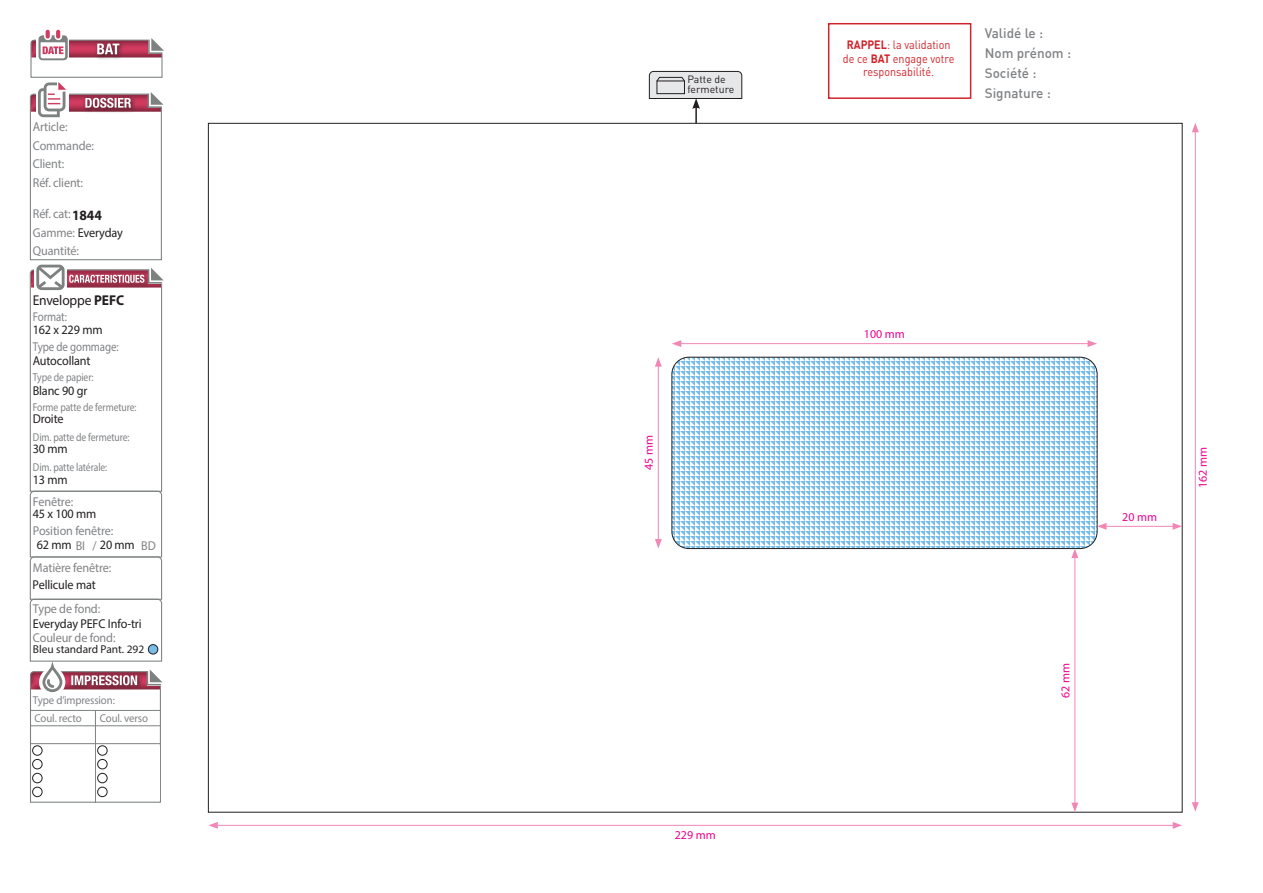
<style>
.page{position:relative;width:1263px;height:893px;background:#fff}
.page>*{position:absolute;margin:0;border:0;box-sizing:border-box;transform-origin:0 0}
.t1{font:14.25px "Myriad Pro";letter-spacing:-.01em;color:#231f20;scale:.95 1}
.t2{font:500 13.5px/20.2px "DIN";color:#808285}
.t3{font:12.9px/18.5px "Myriad Pro";letter-spacing:-.01em;color:#808285;scale:.95 1}
.t4{font:12.9px "Myriad Pro";letter-spacing:-.01em;color:#231f20;scale:.95 1}
.t5{font:12.9px "Myriad Pro";letter-spacing:-.01em;color:#808285;scale:.85 1}
.t6{font:12px/13.5px "DIN";color:#d1232a;text-align:center;scale:.9 1}
.t7{font:12px "Myriad Pro";color:#ed028c}
.t8{font:11.4px "Myriad Pro";letter-spacing:-.01em;color:#808285;scale:.85 1}
.t9{font:11.4px/18.3px "Myriad Pro";letter-spacing:-.01em;color:#808285;scale:.95 1}
.t10{font:11.4px "Myriad Pro";color:#231f20}
.t11{font:10.5px/10.5px "DIN";color:#231f20}
.s1{font-weight:700;font-size:14.25px;color:#231f20}
.s2{color:#231f20}
.s3{font-weight:700}
</style>
<div class="page">
<svg style="left:673px;top:357px;width:424px;height:192px"></svg>
<div style="left:671px;top:357px;width:426px;height:192px;border:1px solid #231f20;border-radius:17px"></div>
<svg style="left:649px;top:71px;width:93px;height:52px"></svg>
<div style="left:828px;top:23px;width:143px;height:76px;border:2px solid #d1232a"></div>
<div style="left:42px;top:665px;width:20px;height:27px;border:3px solid #7d8280;border-radius:9px"></div>
<svg style="left:29px;top:30px;width:135px;height:632px"></svg>
<svg style="left:30px;top:669px;width:132px;height:134px"></svg>
<hr style="left:1195px;top:130px;width:1px;height:675px;background:#f287b6">
<svg style="left:1192px;top:802px;width:7px;height:10px"></svg>
<svg style="left:1192px;top:123px;width:7px;height:9px"></svg>
<hr style="left:215px;top:825px;width:960px;height:1px;background:#f287b6">
<svg style="left:208px;top:822px;width:10px;height:7px"></svg>
<svg style="left:1173px;top:822px;width:9px;height:7px"></svg>
<hr style="left:679px;top:343px;width:411px;height:1px;background:#f287b6">
<svg style="left:672px;top:340px;width:9px;height:7px"></svg>
<svg style="left:1087px;top:340px;width:10px;height:7px"></svg>
<hr style="left:658px;top:364px;width:1px;height:177px;background:#f287b6">
<svg style="left:655px;top:539px;width:7px;height:9px"></svg>
<svg style="left:655px;top:357px;width:7px;height:10px"></svg>
<hr style="left:1074px;top:556px;width:1px;height:249px;background:#f287b6">
<svg style="left:1071px;top:803px;width:7px;height:9px"></svg>
<svg style="left:1071px;top:548px;width:7px;height:10px"></svg>
<hr style="left:1104px;top:526px;width:71px;height:1px;background:#f287b6">
<svg style="left:1097px;top:523px;width:9px;height:7px"></svg>
<svg style="left:1173px;top:523px;width:9px;height:7px"></svg>
<p class="t3" style="left:33px;top:118px;width:66px">Article:<br>Commande:<br>Client:<br>Réf. client:</p>
<p class="t3" style="left:33px;top:204px;width:74px">Réf. cat:<span class="s1">1844</span></p>
<p class="t3" style="left:33px;top:223px;width:96px">Gamme: <span class="s2">Everyday<br></span>Quantité:</p>
<p class="t1" style="left:33px;top:291px;width:98px">Enveloppe <span class="s3">PEFC</span></p>
<p class="t4" style="left:33px;top:321px;width:75px">162 x 229 mm</p>
<p class="t4" style="left:33px;top:353px;width:62px">Autocollant</p>
<p class="t4" style="left:33px;top:383px;width:59px">Blanc 90 gr</p>
<p class="t4" style="left:33px;top:411px;width:34px">Droite</p>
<p class="t4" style="left:33px;top:441px;width:38px">30 mm</p>
<p class="t4" style="left:33px;top:471px;width:38px">13 mm</p>
<p class="t5" style="left:33px;top:309px;width:42px">Format:</p>
<p class="t5" style="left:33px;top:339px;width:102px">Type de gommage:</p>
<p class="t8" style="left:33px;top:370px;width:73px">Type de papier:</p>
<p class="t8" style="left:33px;top:400px;width:123px">Forme patte de fermeture:</p>
<p class="t8" style="left:33px;top:430px;width:115px">Dim. patte de fermeture:</p>
<p class="t8" style="left:33px;top:460px;width:89px">Dim. patte latérale:</p>
<p class="t3" style="left:33px;top:492px;width:44px">Fenêtre:</p>
<p class="t3" style="left:33px;top:523px;width:109px;line-height:14.4px">Position fenêtre:<br><span class="s2">62 mm</span> BI / <span class="s2">20 mm</span></p>
<p class="t4" style="left:33px;top:506px;width:69px">45 x 100 mm</p>
<p class="t3" style="left:33px;top:558px;width:84px">Matière fenêtre:</p>
<p class="t4" style="left:33px;top:577px;width:68px">Pellicule mat</p>
<p class="t3" style="left:141px;top:536px;width:17px">BD</p>
<p class="t3" style="left:33px;top:600px;width:72px">Type de fond:</p>
<p class="t3" style="left:33px;top:628px;width:88px">Couleur de fond:</p>
<p class="t4" style="left:33px;top:616px;width:116px">Everyday PEFC Info-tri</p>
<p class="t10" style="left:33px;top:642px;width:113px">Bleu standard Pant. 292</p>
<p class="t9" style="left:33px;top:690px;width:88px">Type d’impression:<br>Coul. recto</p>
<p class="t9" style="left:100px;top:709px;width:52px">Coul. verso</p>
<p class="t11" style="left:687px;top:74px;width:48px">Patte de fermeture</p>
<p class="t7" style="left:641px;top:470px;width:36px;rotate:-90deg">45 mm</p>
<p class="t7" style="left:675px;top:827px;width:43px">229 mm</p>
<p class="t6" style="left:843px;top:38px;width:125px"><span class="s3">RAPPEL</span>: la validation de ce <span class="s3">BAT</span> engage votre responsabilité.</p>
<p class="t2" style="left:985px;top:22px;width:88px">Validé le :<br>Nom prénom :<br>Société :<br>Signature :</p>
<p class="t7" style="left:864px;top:327px;width:43px">100 mm</p>
<p class="t7" style="left:1122px;top:510px;width:36px">20 mm</p>
<p class="t7" style="left:1195px;top:488px;width:43px;rotate:-90deg">162 mm</p>
<p class="t7" style="left:1058px;top:698px;width:36px;rotate:-90deg">62 mm</p>
</div>
